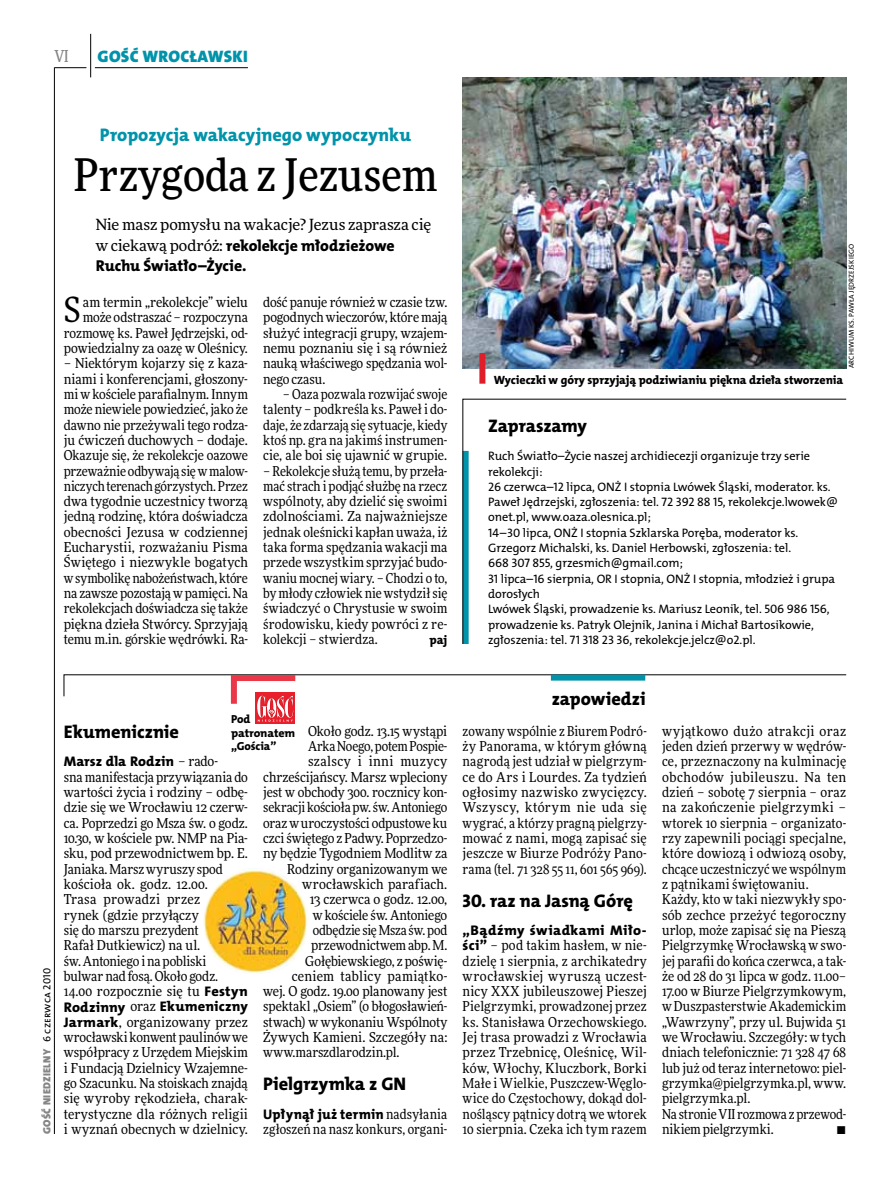
<style>
.page{position:relative;width:893px;height:1191px;background:#fff}
.page>*{position:absolute;margin:0;border:0;box-sizing:border-box;transform-origin:0 0}
.t1{font:500 45px "Freeday Narrow";color:#000}
.t2{font:34.8px "Freeday Narrow News";color:#000}
.t3{font:18.3px "The Mix HP8 Ex Bld";letter-spacing:-.005em;color:#000}
.t4{font:18.3px "The Mix HP8 Ex Bld";color:#0093aa}
.t5{font:16.65px "The Mix HP9 Blk";letter-spacing:.02em;color:#0093aa}
.t6{font:500 16.5px "Freeday Narrow";color:#858486;scale:.9 1}
.t7{font:15.75px/20.4px "The Mix HP8 Ex Bld";letter-spacing:-.005em;color:#000}
.t8{font:15.45px "Freeday News";letter-spacing:-.01em;color:#000}
.t9{font:13.95px "The Mix HP8 Ex Bld";letter-spacing:.01em;color:#000}
.t10{font:13.95px "The Mix HP8 Ex Bld";letter-spacing:.03em;color:#000}
.t11{font:13.65px/15.3px "Freeday Narrow News";color:#000;text-align:justify}
.t12{font:13.65px "Freeday Narrow News";letter-spacing:-.02em;color:#000}
.t13{font:13.65px "Freeday Narrow News";letter-spacing:.02em;color:#000}
.t14{font:13.65px "Freeday Narrow News";letter-spacing:.03em;color:#000}
.t15{font:12.3px/15.3px "The Mix HP5 Plain";letter-spacing:-.005em;color:#000}
.t16{font:12.3px "The Mix HP8 Ex Bld";color:#000}
.t17{font:12px "The Mix HP8 Ex Bld";letter-spacing:-.005em;color:#000}
.t18{font:11.7px/13.5px "The Mix HP8 Ex Bld";letter-spacing:-.005em;color:#000}
.t19{font:10.5px "The Mix HP9 Blk";letter-spacing:.025em;color:#858486}
.t20{font:7.2px "The Mix HP5 Plain";letter-spacing:.015em;color:#000}
.s1{font-family:"Freeday News";font-size:15.45px}
.s2{font-family:"The Mix HP5 Plain";color:#000}
.s3{font-family:"Freeday Narrow News";font-size:13.65px}
.s4{font-family:"The Mix HP8 Ex Bld";font-size:13.95px}
</style>
<div class="page">
<hr style="left:54px;top:67px;width:1px;height:1067px;background:#000">
<hr style="left:90px;top:34px;width:1px;height:43px;background:#000">
<hr style="left:54px;top:67px;width:32px;height:1px;background:#000">
<hr style="left:95px;top:67px;width:153px;height:1px;background:#000">
<svg style="left:64px;top:674px;width:783px;height:49px"></svg>
<svg style="left:462px;top:399px;width:385px;height:245px"></svg>
<img style="left:463px;top:77px;width:383px;height:291px">
<div style="left:479px;top:353px;width:6px;height:31px;background:#df1e2a"></div>
<img style="left:203px;top:868px;width:105px;height:105px">
<p class="t6" style="left:54px;top:46px;width:17px">VI</p>
<p class="t5" style="left:98px;top:46px;width:152px">GOŚĆ WROCŁAWSKI</p>
<h3 class="t4" style="left:100px;top:123px;width:313px">Propozycja wakacyjnego wypoczynku</h3>
<h1 class="t1" style="left:74px;top:147px;width:365px">Przygoda z Jezusem</h1>
<p class="t8" style="left:96px;top:215px;width:337px">Nie masz pomysłu na wakacje? Jezus zaprasza cię</p>
<p class="t7" style="left:96px;top:235px;width:300px"><span class="s1">w ciekawą podróż:</span> rekolekcje młodzieżowe<br>Ruchu Światło–Życie.</p>
<p class="t11" style="left:64px;top:294px;width:186px;text-align:right">am termin „rekolekcje” wielu może odstraszać – rozpoczyna rozmowę ks. Paweł Jędrzejski, od&shy;powiedzialny za oazę w Oleśnicy.</p>
<p class="t11" style="left:64px;top:356px;width:186px">– Niektórym kojarzy się z kaza&shy;niami i konferencjami, głoszony&shy;mi w kościele parafialnym. Innym może niewiele powiedzieć, jako że dawno nie przeżywali tego rodza&shy;ju ćwiczeń duchowych – dodaje.<br>Okazuje się, że rekolekcje oazowe przeważnie odbywają się w malow&shy;niczych terenach górzystych. Przez dwa tygodnie uczestnicy tworzą jedną rodzinę, która doświadcza obecności Jezusa w codziennej Eucharystii, rozważaniu Pisma Świętego i niezwykle bogatych w symbolikę nabożeństwach, które na zawsze pozostają w pamięci. Na rekolekcjach doświadcza się także piękna dzieła Stwórcy. Sprzyjają temu m.in. górskie wędrówki. Ra-</p>
<h2 class="t2" style="left:64px;top:289px;width:18px">S</h2>
<p class="t11" style="left:263px;top:294px;width:186px">dość panuje również w czasie tzw. pogodnych wieczorów, które mają służyć integracji grupy, wzajem&shy;nemu poznaniu się i są również nauką właściwego spędzania wol&shy;nego czasu.</p>
<p class="t11" style="left:263px;top:386px;width:186px;text-indent:20px">– Oaza pozwala rozwijać swoje talenty – podkreśla ks. Paweł i do&shy;daje, że zdarzają się sytuacje, kiedy ktoś np. gra na jakimś instrumen&shy;cie, ale boi się ujawnić w grupie.</p>
<p class="t11" style="left:263px;top:463px;width:186px">– Rekolekcje służą temu, by przeła&shy;mać strach i podjąć służbę na rzecz wspólnoty, aby dzielić się swoimi zdolnościami. Za najważniejsze jednak oleśnicki kapłan uważa, iż taka forma spędzania wakacji ma przede wszystkim sprzyjać budo&shy;waniu mocnej wiary. – Chodzi o to, by młody człowiek nie wstydził się świadczyć o Chrystusie w swoim środowisku, kiedy powróci z re&shy;kolekcji – stwierdza.</p>
<p class="t16" style="left:429px;top:632px;width:19px">paj</p>
<p class="t20" style="left:847px;top:368px;width:125px;rotate:-90deg">Archiwum ks. Pawła Jędrzejskiego</p>
<p class="t17" style="left:494px;top:372px;width:351px">Wycieczki w góry sprzyjają podziwianiu piękna dzieła stworzenia</p>
<h3 class="t3" style="left:488px;top:414px;width:100px">Zapraszamy</h3>
<p class="t15" style="left:488px;top:448px;width:351px">Ruch Światło–Życie naszej archidiecezji organizuje trzy serie rekolekcji:<br>26 czerwca–12 lipca, ONŻ I stopnia Lwówek Śląski, moderator. ks.<br>Paweł Jędrzejski, zgłoszenia: tel. 72 392 88 15, rekolekcje.lwowek@ onet.pl, www.oaza.olesnica.pl;<br>14–30 lipca, ONŻ I stopnia Szklarska Poręba, moderator ks.<br>Grzegorz Michalski, ks. Daniel H erbowski, zgłoszenia: tel.<br>668 307 855, grzesmich@gmail.com;<br>31 lipca–16 sierpnia, OR I stopnia, ONŻ I stopnia, młodzież i grupa dorosłych<br>Lwówek Śląski, prowadzenie ks. Mariusz Leonik, tel. 506 986 156, prowadzenie ks. Patryk Olejnik, Janina i Michał Bartosikowie, zgłoszenia: tel. 71 318 23 36, rekolekcje.jelcz@o2.pl.</p>
<p class="t19" style="left:40px;top:1134px;width:167px;rotate:-90deg">GOŚĆ NIEDZIELNY <span class="s2">6 czerwca 2010</span></p>
<p class="t18" style="left:231px;top:713px;width:66px">Pod patronatem „Gościa”</p>
<h3 class="t3" style="left:64px;top:720px;width:117px">Ekumenicznie</h3>
<p class="t9" style="left:64px;top:753px;width:156px">Marsz dla Rodzin <span class="s3">– rado-</span></p>
<p class="t11" style="left:64px;top:769px;width:186px;text-align:left">sna manifestacja przywiązania do wartości życia i rodziny – odbę&shy;dzie się we Wrocławiu 12 czerw&shy;ca. Poprzedzi go Msza św. o godz.<br>10.30, w kościele pw. NMP na Pia&shy;sku, pod przewodnictwem bp. E.<br>Janiaka. Marsz wyruszy spod kościoła ok. godz. 12.00.<br>Trasa prowadzi przez<br>rynek (gdzie przyłączy<br>się do marszu prezydent<br>Rafał Dutkiewicz) na ul.<br>św. Antoniego i na pobliski bulwar nad fosą. Około godz.<br>14.00 rozpocznie się tu <span class="s4">Festyn</span></p>
<p class="t9" style="left:64px;top:997px;width:186px">Rodzinny <span class="s3">oraz</span> Ekumeniczny</p>
<p class="t11" style="left:64px;top:1014px;width:186px"><span class="s4">Jarmark</span>, organizowany przez wrocławski konwent paulinów we współpracy z Urzędem Miejskim i Fundacją Dzielnicy Wzajemne&shy;go Szacunku. Na stoiskach znajdą się wyroby rękodzieła, charak&shy;terystyczne dla różnych religii i wyznań obecnych w dzielnicy.</p>
<p class="t11" style="left:308px;top:723px;width:141px">Około godz. 13.15 wystąpi</p>
<p class="t12" style="left:308px;top:738px;width:141px">Arka Noego, potem Pospie-</p>
<p class="t14" style="left:308px;top:753px;width:141px">szalscy i inni muzycy</p>
<p class="t11" style="left:263px;top:769px;width:186px">chrześcijańscy. Marsz wpleciony</p>
<p class="t11" style="left:263px;top:784px;width:186px">jest w obchody 300. rocznicy kon-</p>
<p class="t11" style="left:263px;top:799px;width:186px">sekracji kościoła pw. św. Antoniego</p>
<p class="t11" style="left:263px;top:815px;width:186px">oraz w uroczystości odpustowe ku</p>
<p class="t11" style="left:263px;top:830px;width:186px">czci świętego z Padwy. Poprzedzo-</p>
<p class="t11" style="left:263px;top:845px;width:186px">ny będzie Tygodniem Modlitw za</p>
<p class="t11" style="left:287px;top:861px;width:162px">Rodziny organizowanym we</p>
<p class="t11" style="left:302px;top:876px;width:147px">wrocławskich parafiach.</p>
<p class="t11" style="left:310px;top:891px;width:139px">13 czerwca o godz. 12.00,</p>
<p class="t12" style="left:313px;top:906px;width:136px">w kościele św. Antoniego</p>
<p class="t11" style="left:313px;top:922px;width:136px">odbędzie się Msza św. pod</p>
<p class="t11" style="left:311px;top:937px;width:138px">przewodnictwem abp. M.</p>
<p class="t11" style="left:305px;top:953px;width:143px">Gołębiewskiego, z poświę-</p>
<p class="t13" style="left:292px;top:967px;width:157px">ceniem tablicy pamiątko-</p>
<p class="t11" style="left:263px;top:983px;width:186px">wej. O godz. 19.00 planowany jest</p>
<p class="t11" style="left:263px;top:998px;width:186px">spektakl „Osiem” (o błogosławień-</p>
<p class="t11" style="left:263px;top:1014px;width:186px">stwach) w wykonaniu Wspólnoty</p>
<p class="t11" style="left:263px;top:1029px;width:186px">Żywych Kamieni. Szczegóły na:</p>
<p class="t11" style="left:263px;top:1044px;width:138px">www.marszdlarodzin.pl.</p>
<h3 class="t3" style="left:263px;top:1072px;width:145px">Pielgrzymka z GN</h3>
<p class="t9" style="left:263px;top:1105px;width:186px">Upłynął już termin <span class="s3">nadsyłania</span></p>
<p class="t11" style="left:263px;top:1121px;width:186px">zgłoszeń na nasz konkurs, organi-</p>
<h3 class="t3" style="left:552px;top:687px;width:95px">zapowiedzi</h3>
<p class="t11" style="left:463px;top:723px;width:186px">zowany wspólnie z Biurem Podró&shy;ży Panorama, w którym główną nagrodą jest udział w pielgrzym&shy;ce do Ars i Lourdes. Za tydzień ogłosimy nazwisko zwycięzcy.<br>Wszyscy, którym nie uda się wygrać, a którzy pragną pielgrzy&shy;mować z nami, mogą zapisać się jeszcze w Biurze Podróży Pano&shy;rama (tel. 71 328 55 11, 601 565 969).</p>
<h3 class="t3" style="left:463px;top:888px;width:172px">30. raz na Jasną Górę</h3>
<p class="t10" style="left:463px;top:921px;width:186px">„Bądźmy świadkami Miło-</p>
<p class="t11" style="left:463px;top:937px;width:186px"><span class="s4">ści”</span> – pod takim hasłem, w nie&shy;dzielę 1 sierpnia, z archikatedry wrocławskiej wyruszą uczest&shy;nicy XXX jubileuszowej Pieszej Pielgrzymki, prowadzonej przez ks. Stanisława Orzechowskiego.<br>Jej trasa prowadzi z Wrocławia przez Trzebnicę, Oleśnicę, Wil&shy;ków, Włochy, Kluczbork, Borki Małe i Wielkie, Puszczew-Węglo&shy;wice do Częstochowy, dokąd dol&shy;nośląscy pątnicy dotrą we wtorek 10 sierpnia. Czeka ich tym razem</p>
<p class="t11" style="left:662px;top:723px;width:186px;text-align:left">wyjątkowo dużo atrakcji oraz jeden dzień przerwy w wędrów&shy;ce, przeznaczony na kulminację obchodów jubileuszu. Na ten dzień – sobotę 7 sierpnia – oraz na zakończenie pielgrzymki – wtorek 10 sierpnia – organizato&shy;rzy zapewnili pociągi specjalne, które dowiozą i odwiozą osoby, chcące uczestniczyć we wspólnym z pątnikami świętowaniu.<br>Każdy, kto w taki niezwykły spo&shy;sób zechce przeżyć tegoroczny urlop, może zapisać się na Pieszą<br>Pielgrzymkę Wrocławską w swo&shy;jej parafii do końca czerwca, a tak&shy;że od 28 do 31 lipca w godz. 11.00–<br>17.00 w Biurze Pielgrzymkowym, w Duszpasterstwie Akademickim „Wawrzyny”, przy ul. Bujwida 51 we Wrocławiu. Szczegóły: w tych dniach telefonicznie: 71 328 47 68 lub już od teraz internetowo: piel&shy;grzymka@pielgrzymka.pl, www. pielgrzymka.pl.<br>Na stronie VII rozmowa z przewod&shy;nikiem pielgrzymki.</p>
<p class="t11" style="left:837px;top:1121px;width:11px">•</p>
</div>
